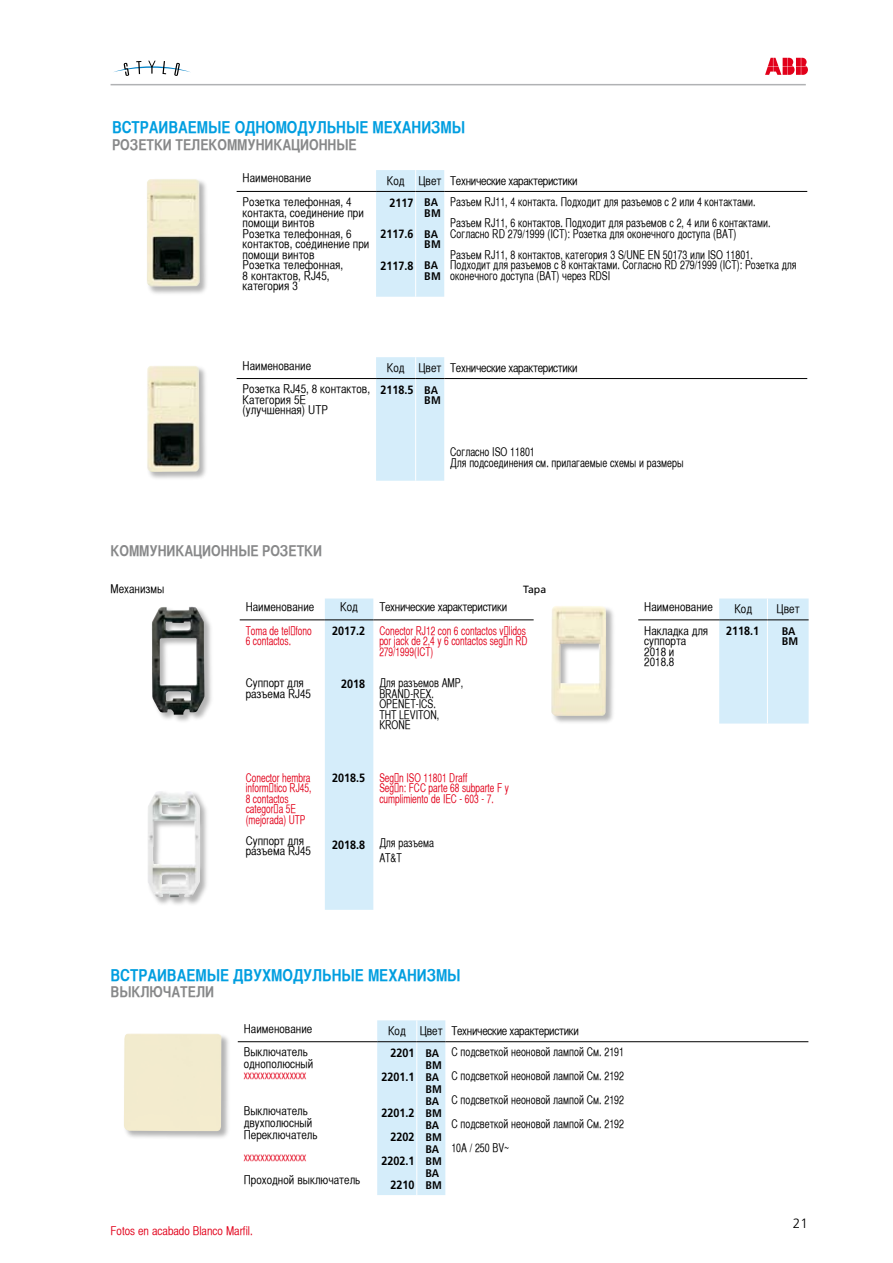
<style>
.page{position:relative;width:893px;height:1263px;background:#fff}
.page>*{position:absolute;margin:0;border:0;box-sizing:border-box;transform-origin:0 0}
.t1{font:16.5px "Helvetica CY Bold";color:#009ee0}
.t2{font:15px "Helvetica CY Bold";color:#878889}
.t3{font:300 13.5px "Frutiger";color:#000}
.t4{font:12px/10.5px "Helvetica CY Plain";color:#000;scale:.9 1}
.t5{font:12px/10.5px "Helvetica CY Plain";color:#000}
.t6{font:12px/10.5px "Helvetica CY Plain";color:#e2001a;scale:.85 1}
.t7{font:12px "Helvetica CY Plain";letter-spacing:-.025em;color:#000}
.t8{font:700 12px/24px "Frutiger";color:#000;text-align:right;scale:.9 1}
.t9{font:12px "Helvetica CY Plain";color:#e2001a}
.t10{font:700 condensed 11.1px/12px "Frutiger";color:#000;scale:1.09 1}
.t11{font:10.5px "Frutiger";color:#000}
.s1{font-stretch:condensed;font-size:11.1px}
</style>
<div class="page">
<hr style="left:111px;top:84px;width:695px;height:1px;background:#b1b2b4">
<svg style="left:765px;top:58px;width:43px;height:17px"></svg>
<div style="left:145px;top:178px;width:65px;height:118px;background:#000;opacity:.3"></div>
<img style="left:147px;top:179px;width:53px;height:108px">
<div style="left:376px;top:170px;width:68px;height:127px;background:#d5edfa"></div>
<hr style="left:444px;top:191px;width:363px;height:1px;background:#000">
<hr style="left:237px;top:191px;width:139px;height:1px;background:#000">
<div style="left:146px;top:365px;width:63px;height:117px;background:#000;opacity:.3"></div>
<img style="left:147px;top:366px;width:52px;height:106px">
<div style="left:376px;top:357px;width:68px;height:124px;background:#d5edfa"></div>
<hr style="left:444px;top:378px;width:363px;height:1px;background:#000">
<hr style="left:237px;top:378px;width:139px;height:1px;background:#000">
<svg style="left:114px;top:61px;width:77px;height:15px"></svg>
<div style="left:550px;top:604px;width:66px;height:120px;background:#000;opacity:.3"></div>
<img style="left:551px;top:606px;width:55px;height:110px">
<div style="left:151px;top:605px;width:63px;height:119px;background:#000;opacity:.3"></div>
<img style="left:152px;top:606px;width:53px;height:109px">
<div style="left:325px;top:598px;width:48px;height:312px;background:#d5edfa"></div>
<hr style="left:240px;top:620px;width:85px;height:1px;background:#000">
<hr style="left:325px;top:620px;width:48px;height:1px;background:#000">
<hr style="left:373px;top:620px;width:161px;height:1px;background:#000">
<div style="left:719px;top:598px;width:90px;height:125px;background:#d5edfa"></div>
<hr style="left:767px;top:620px;width:1px;height:103px;background:#fff">
<hr style="left:719px;top:620px;width:48px;height:1px;background:#000">
<hr style="left:767px;top:620px;width:42px;height:1px;background:#000">
<hr style="left:638px;top:620px;width:81px;height:1px;background:#000">
<div style="left:123px;top:1032px;width:108px;height:109px;background:#000;opacity:.3"></div>
<div style="left:123px;top:1033px;width:100px;height:98px;background:#f3ebce"></div>
<svg style="left:377px;top:1020px;width:68px;height:175px;background:#d4ebf8"></svg>
<hr style="left:445px;top:1041px;width:363px;height:1px;background:#000">
<hr style="left:238px;top:1041px;width:139px;height:1px;background:#000">
<div style="left:146px;top:790px;width:64px;height:117px;background:#000;opacity:.3"></div>
<img style="left:147px;top:791px;width:53px;height:106px">
<h1 class="t1" style="left:112px;top:118px;width:355px">ВСТРАИВАЕМЫЕ ОДНОМОДУЛЬНЫЕ МЕХАНИЗМЫ</h1>
<p class="t2" style="left:112px;top:136px;width:246px">РОЗЕТКИ ТЕЛЕКОММУНИКАЦИОННЫЕ</p>
<p class="t5" style="left:243px;top:173px;width:70px">Наименование</p>
<p class="t7" style="left:387px;top:174px;width:192px">Код Цвет Технические характеристики</p>
<p class="t5" style="left:243px;top:197px;width:128px">Розетка телефонная, 4 контакта, соединение при помощи винтов<br>Розетка телефонная, 6 контактов, соединение при помощи винтов<br>Розетка телефонная,<br>8 контактов, RJ45, категория 3</p>
<p class="t8" style="left:389px;top:190px;width:28px">2117</p>
<p class="t4" style="left:450px;top:191px;width:357px;line-height:21px">Разъем RJ11, 4 контакта. Подходит для разъемов с 2 или 4 контактами.<br>Разъем RJ11, 6 контактов. Подходит для разъемов с 2, 4 или 6 контактами.</p>
<p class="t4" style="left:450px;top:223px;width:338px;line-height:21px">Согласно RD 279/1999 (ICT): Розетка для оконечного доступа (BAT)<br>Разъем RJ11, 8 контактов, категория 3 S/UNE EN 50173 или ISO 11801.</p>
<p class="t4" style="left:450px;top:260px;width:386px">Подходит для разъемов с 8 контактами. Согласно RD 279/1999 (ICT): Розетка для оконечного доступа (BAT) через RDSI</p>
<p class="t10" style="left:424px;top:197px;width:17px;line-height:10.5px">BA<br>BM</p>
<p class="t10" style="left:424px;top:229px;width:17px;line-height:10.5px">BA<br>BM</p>
<p class="t10" style="left:424px;top:260px;width:17px;line-height:10.5px">BA<br>BM</p>
<p class="t8" style="left:380px;top:222px;width:38px">2117.6</p>
<p class="t8" style="left:380px;top:253px;width:38px">2117.8</p>
<p class="t5" style="left:243px;top:360px;width:70px">Наименование</p>
<p class="t7" style="left:387px;top:361px;width:192px">Код Цвет Технические характеристики</p>
<p class="t5" style="left:243px;top:384px;width:129px">Розетка RJ45, 8 контактов,<br>Категория 5Е (улучшенная) UTP</p>
<p class="t8" style="left:380px;top:378px;width:66px">2118.5 <span class="s1">BA</span></p>
<p class="t10" style="left:424px;top:394px;width:17px">BM</p>
<p class="t4" style="left:450px;top:447px;width:261px">Согласно ISO 11801<br>Для подсоединения см. прилагаемые схемы и размеры</p>
<p class="t2" style="left:111px;top:542px;width:213px">КОММУНИКАЦИОННЫЕ РОЗЕТКИ</p>
<p class="t5" style="left:111px;top:584px;width:55px">Механизмы</p>
<p class="t11" style="left:523px;top:583px;width:25px">Tapa</p>
<p class="t5" style="left:246px;top:601px;width:70px">Наименование</p>
<p class="t5" style="left:340px;top:601px;width:19px">Код</p>
<p class="t7" style="left:379px;top:600px;width:129px">Технические характеристики</p>
<p class="t6" style="left:246px;top:625px;width:79px">Toma de teléfono<br>6 contactos.</p>
<p class="t5" style="left:246px;top:678px;width:67px">Суппорт для разъема RJ45</p>
<p class="t6" style="left:379px;top:625px;width:176px">Conector RJ12 con 6 contactos válidos por jack de 2,4 y 6 contactos según RD<br>279/1999(ICT)</p>
<p class="t4" style="left:379px;top:678px;width:95px">Для разъемов АМР,<br>BRAND-REX.<br>OPENET-ICS.<br>THT LEVITON,<br>KRONE</p>
<p class="t8" style="left:332px;top:619px;width:38px">2017.2</p>
<p class="t8" style="left:341px;top:671px;width:28px">2018</p>
<p class="t6" style="left:246px;top:772px;width:79px">Conector hembra informático RJ45,<br>8 contactos categoría 5E (mejorada) UTP</p>
<p class="t5" style="left:246px;top:835px;width:67px">Суппорт для разъема RJ45</p>
<p class="t8" style="left:332px;top:766px;width:38px">2018.5</p>
<p class="t8" style="left:332px;top:833px;width:38px">2018.8</p>
<p class="t6" style="left:379px;top:772px;width:154px">Según ISO 11801 Draff<br>Según: FCC parte 68 subparte F y cumplimiento de IEC - 603 - 7.</p>
<p class="t4" style="left:379px;top:835px;width:62px;line-height:14.7px">Для разъема<br>AT&amp;T</p>
<p class="t5" style="left:644px;top:601px;width:70px">Наименование</p>
<p class="t5" style="left:734px;top:604px;width:19px">Код</p>
<p class="t5" style="left:777px;top:604px;width:24px">Цвет</p>
<p class="t5" style="left:644px;top:625px;width:66px">Накладка для суппорта<br>2018 и<br>2018.8</p>
<p class="t8" style="left:726px;top:619px;width:38px">2118.1</p>
<p class="t10" style="left:782px;top:626px;width:17px;line-height:10.5px">BA<br>BM</p>
<h1 class="t1" style="left:111px;top:965px;width:352px">ВСТРАИВАЕМЫЕ ДВУХМОДУЛЬНЫЕ МЕХАНИЗМЫ</h1>
<p class="t2" style="left:111px;top:982px;width:105px">ВЫКЛЮЧАТЕЛИ</p>
<p class="t5" style="left:244px;top:1023px;width:70px">Наименование</p>
<p class="t7" style="left:388px;top:1024px;width:192px">Код Цвет Технические характеристики</p>
<p class="t5" style="left:244px;top:1046px;width:71px;line-height:12px">Выключатель однополюсный</p>
<p class="t6" style="left:244px;top:1069px;width:75px">xxxxxxxxxxxxxxx</p>
<p class="t5" style="left:244px;top:1105px;width:75px;line-height:12px">Выключатель двухполюсный<br>Переключатель</p>
<p class="t6" style="left:244px;top:1152px;width:75px">xxxxxxxxxxxxxxx</p>
<p class="t5" style="left:244px;top:1174px;width:118px">Проходной выключатель</p>
<p class="t10" style="left:425px;top:1047px;width:17px">BA<br>BM<br>BA<br>BM<br>BA<br>BM<br>BA<br>BM<br>BA<br>BM<br>BA<br>BM</p>
<p class="t4" style="left:451px;top:1040px;width:193px;line-height:24px;text-align:justify">С подсветкой неоновой лампой См. 2191<br>С подсветкой неоновой лампой См. 2192<br>С подсветкой неоновой лампой См. 2192<br>С подсветкой неоновой лампой См. 2192<br>10А / 250 ВV~</p>
<p class="t8" style="left:381px;top:1041px;width:38px">2201<br>2201.1</p>
<p class="t8" style="left:381px;top:1101px;width:38px">2201.2<br>2202<br>2202.1<br>2210</p>
<p class="t9" style="left:111px;top:1224px;width:144px">Fotos en acabado Blanco Marfil.</p>
<p class="t3" style="left:793px;top:1215px;width:17px">21</p>
</div>
